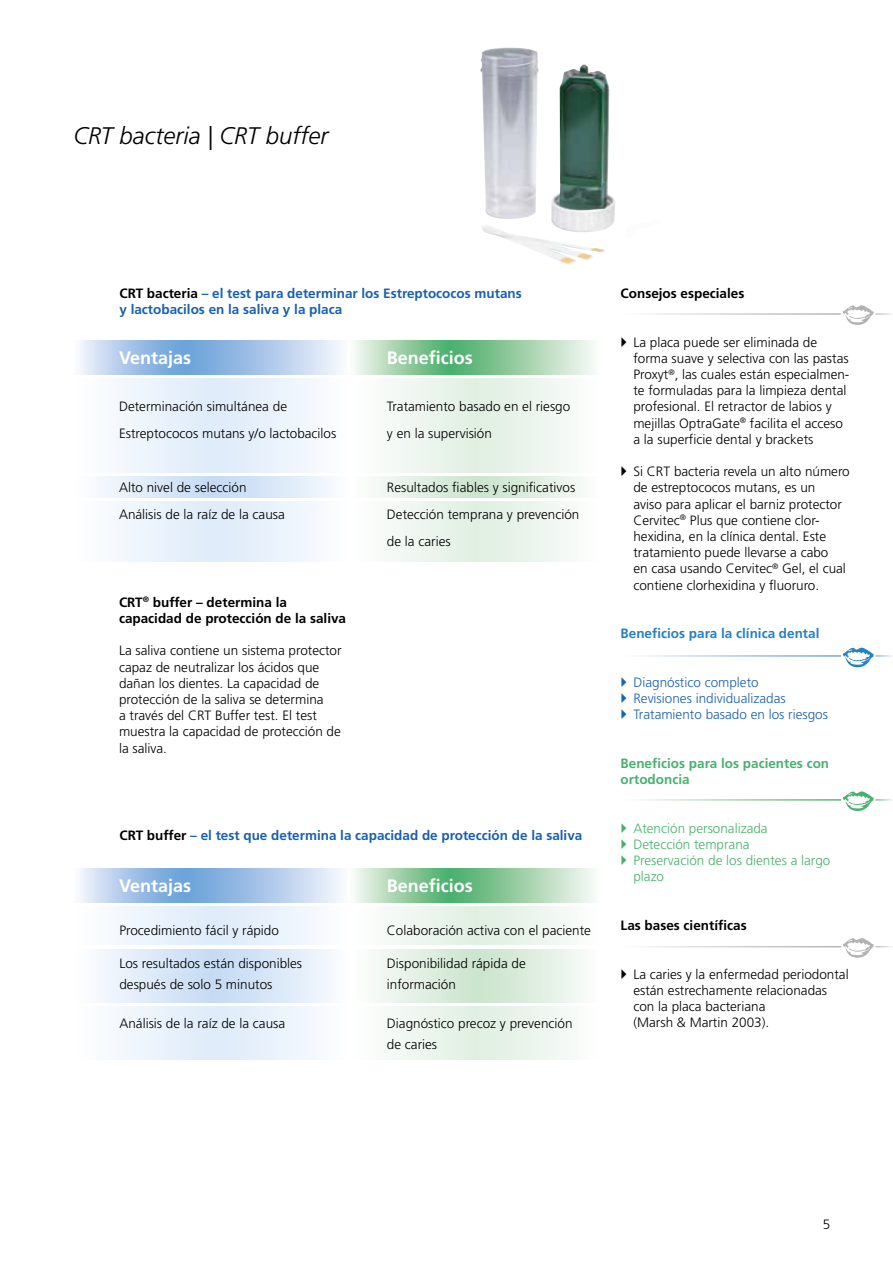
<style>
.page{position:relative;width:893px;height:1263px;background:#fff}
.page>*{position:absolute;margin:0;border:0;box-sizing:border-box;transform-origin:0 0}
.t1{font:italic 300 24px "Frutiger";color:#000}
.t2{font:700 18px "Frutiger";color:#fff}
.t3{font:300 13.5px/16.2px "Frutiger";color:#000}
.t4{font:700 13.5px/16.2px "Frutiger";color:#1961ac}
.t5{font:700 13.5px/16.2px "Frutiger";color:#000}
.t6{font:300 13.5px/16.2px "Frutiger";color:#1961ac}
.t7{font:300 13.5px/16.2px "Frutiger";color:#49b170}
.t8{font:700 13.5px/16.2px "Frutiger";color:#49b170}
.t9{font:700 13.5px "Frutiger";color:#2581c4}
.s1{color:#000}
</style>
<div class="page">
<img style="left:480px;top:48px;width:135px;height:217px">
<svg style="left:118px;top:906px;width:197px;height:39px"></svg>
<svg style="left:98px;top:949px;width:232px;height:53px;background:#dbe8f7"></svg>
<svg style="left:118px;top:1006px;width:197px;height:53px"></svg>
<svg style="left:392px;top:906px;width:175px;height:39px"></svg>
<svg style="left:392px;top:1006px;width:175px;height:53px"></svg>
<svg style="left:376px;top:949px;width:205px;height:53px;background:#deeee0"></svg>
<svg style="left:80px;top:868px;width:261px;height:34px;background:#a9c7e8"></svg>
<svg style="left:355px;top:868px;width:238px;height:34px;background:#9dd0aa"></svg>
<svg style="left:118px;top:378px;width:197px;height:94px"></svg>
<svg style="left:98px;top:476px;width:232px;height:21px;background:#dbe8f7"></svg>
<svg style="left:118px;top:502px;width:197px;height:59px"></svg>
<svg style="left:392px;top:378px;width:175px;height:94px"></svg>
<svg style="left:392px;top:502px;width:175px;height:59px"></svg>
<svg style="left:376px;top:476px;width:205px;height:21px;background:#deeee0"></svg>
<svg style="left:80px;top:340px;width:261px;height:34px;background:#a9c7e8"></svg>
<svg style="left:355px;top:340px;width:238px;height:34px;background:#9dd0aa"></svg>
<svg style="left:843px;top:791px;width:31px;height:20px"></svg>
<svg style="left:843px;top:647px;width:31px;height:21px"></svg>
<svg style="left:843px;top:938px;width:31px;height:20px"></svg>
<svg style="left:843px;top:305px;width:31px;height:20px"></svg>
<h1 class="t1" style="left:73px;top:122px;width:257px">CRT bacteria | CRT buffer</h1>
<p class="t4" style="left:119px;top:285px;width:404px"><span class="s1">CRT bacteria</span> – el test para determinar los Estreptococos mutans y lactobacilos en la saliva y la placa</p>
<h2 class="t2" style="left:119px;top:347px;width:74px">Ventajas</h2>
<h2 class="t2" style="left:387px;top:347px;width:88px">Beneficios</h2>
<p class="t3" style="left:119px;top:393px;width:219px;line-height:27px">Determinación simultánea de<br>Estreptococos mutans y/o lactobacilos</p>
<p class="t3" style="left:119px;top:474px;width:167px;line-height:27px">Alto nivel de selección<br>Análisis de la raíz de la causa</p>
<p class="t5" style="left:119px;top:594px;width:229px">CRT<sup>®</sup> buffer – determina la capacidad de protección de la saliva</p>
<p class="t3" style="left:119px;top:643px;width:224px">La saliva contiene un sistema protector capaz de neutralizar los ácidos que dañan los dientes. La capacidad de protección de la saliva se determina<br>a través del CRT Buffer test. El test muestra la capacidad de protección de la saliva.</p>
<p class="t3" style="left:387px;top:393px;width:185px;line-height:27px">Tratamiento basado en el riesgo y en la supervisión</p>
<p class="t3" style="left:387px;top:474px;width:194px;line-height:27px">Resultados fiables y significativos<br>Detección temprana y prevención de la caries</p>
<p class="t4" style="left:119px;top:828px;width:464px"><span class="s1">CRT buffer</span> – el test que determina la capacidad de protección de la saliva</p>
<h2 class="t2" style="left:119px;top:875px;width:74px">Ventajas</h2>
<h2 class="t2" style="left:387px;top:875px;width:88px">Beneficios</h2>
<p class="t3" style="left:119px;top:923px;width:161px">Procedimiento fácil y rápido</p>
<p class="t3" style="left:119px;top:953px;width:184px;line-height:21px">Los resultados están disponibles después de solo 5 minutos</p>
<p class="t3" style="left:119px;top:1016px;width:167px">Análisis de la raíz de la causa</p>
<p class="t3" style="left:387px;top:923px;width:206px">Colaboración activa con el paciente</p>
<p class="t3" style="left:387px;top:953px;width:140px;line-height:21px">Disponibilidad rápida de información</p>
<p class="t3" style="left:387px;top:1013px;width:187px;line-height:21px">Diagnóstico precoz y prevención de caries</p>
<p class="t5" style="left:621px;top:285px;width:125px">Consejos especiales</p>
<p class="t3" style="left:633px;top:334px;width:218px">La placa puede ser eliminada de forma suave y selectiva con las pastas Proxyt<sup>®</sup>, las cuales están especialmen&shy;te formuladas para la limpieza dental profesional. El retractor de labios y mejillas OptraGate<sup>®</sup> facilita el acceso a la superficie dental y brackets</p>
<p class="t3" style="left:633px;top:464px;width:218px">Si CRT bacteria revela un alto número de estreptococos mutans, es un<br>aviso para aplicar el barniz protector Cervitec<sup>®</sup> Plus que contiene clor&shy;hexidina, en la clínica dental. Este tratamiento puede llevarse a cabo<br>en casa usando Cervitec<sup>®</sup> Gel, el cual contiene clorhexidina y fluoruro.</p>
<p class="t9" style="left:621px;top:626px;width:200px">Beneficios para la clínica dental</p>
<p class="t6" style="left:633px;top:674px;width:196px">Diagnóstico completo<br>Revisiones individualizadas<br>Tratamiento basado en los riesgos</p>
<p class="t8" style="left:621px;top:755px;width:210px">Beneficios para los pacientes con ortodoncia</p>
<p class="t7" style="left:633px;top:820px;width:199px">Atención personalizada<br>Detección temprana<br>Preservación de los dientes a largo plazo</p>
<p class="t5" style="left:621px;top:917px;width:128px">Las bases científicas</p>
<p class="t3" style="left:633px;top:966px;width:217px">La caries y la enfermedad periodontal están estrechamente relacionadas con la placa bacteriana<br>(Marsh &amp; Martin 2003).</p>
<p class="t3" style="left:823px;top:1216px;width:9px">5</p>
</div>
